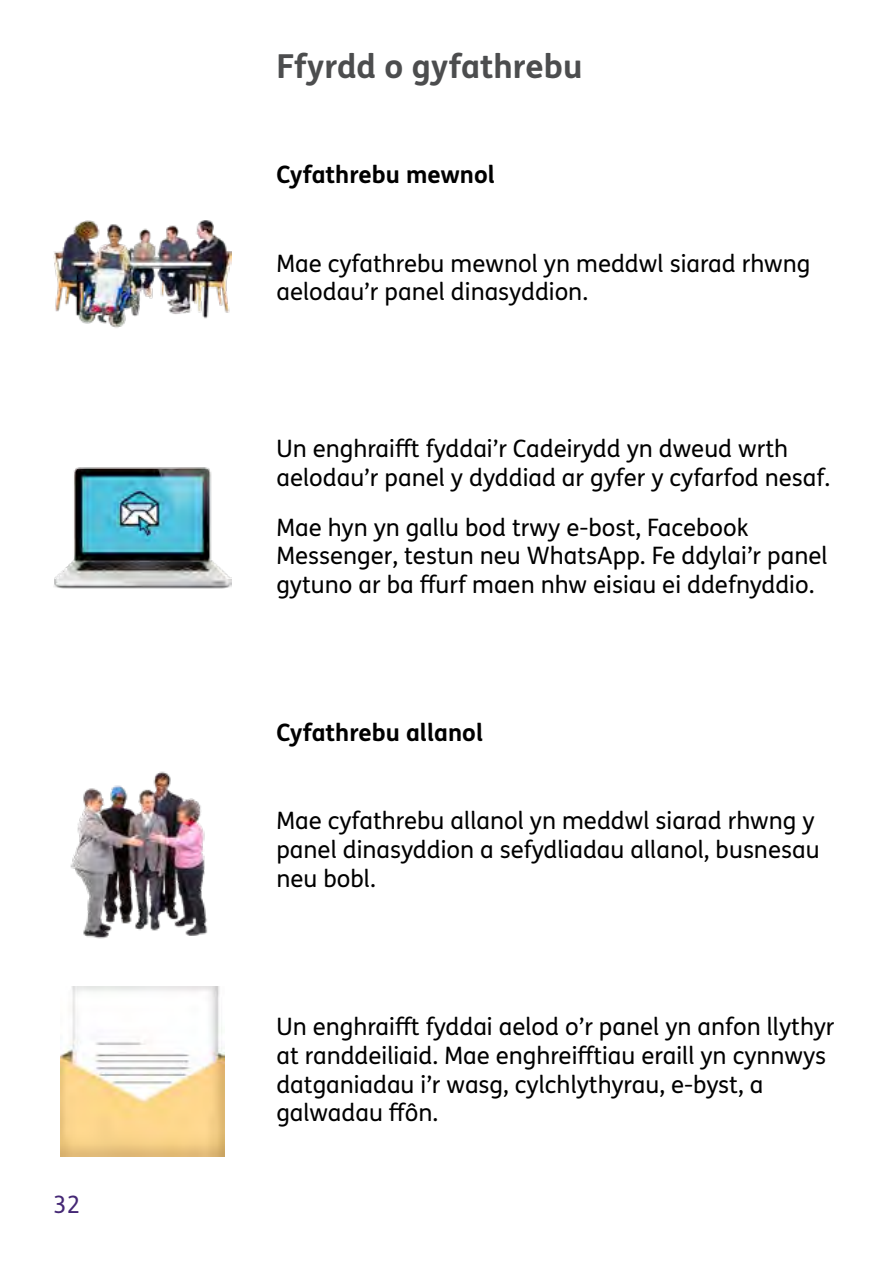
<style>
.page{position:relative;width:893px;height:1263px;background:#fff}
.page>*{position:absolute;margin:0;border:0;box-sizing:border-box;transform-origin:0 0}
.t1{font:700 33px "FS Me Pro";color:#4c4d4e}
.Bodytext{font:24px/28.8px "FS Me Pro";color:#000}
.Bodytext-2{font:700 24px "FS Me Pro";color:#000}
.t2{font:24px "FS Me Pro";color:#452875}
</style>
<div class="page">
<img style="left:53px;top:220px;width:179px;height:108px">
<img style="left:54px;top:467px;width:178px;height:122px">
<img style="left:60px;top:986px;width:165px;height:171px">
<img style="left:70px;top:771px;width:138px;height:168px">
<p class="t2" style="left:53px;top:1188px;width:29px">32</p>
<h3 class="t1" style="left:276px;top:41px;width:307px">Ffyrdd o gyfathrebu</h3>
<h4 class="Bodytext-2" style="left:276px;top:156px;width:220px">Cyfathrebu mewnol</h4>
<p class="Bodytext" style="left:276px;top:248px;width:536px">Mae cyfathrebu mewnol yn meddwl siarad rhwng aelodau’r panel dinasyddion.</p>
<p class="Bodytext" style="left:276px;top:433px;width:555px">Un enghraifft fyddai’r Cadeirydd yn dweud wrth aelodau’r panel y dyddiad ar gyfer y cyfarfod nesaf.</p>
<p class="Bodytext" style="left:276px;top:512px;width:553px">Mae hyn yn gallu bod trwy e-bost, Facebook<br>Messenger, testun neu WhatsApp. Fe ddylai’r panel gytuno ar ba ffurf maen nhw eisiau ei ddefnyddio.</p>
<p class="Bodytext-2" style="left:276px;top:714px;width:208px">Cyfathrebu allanol</p>
<p class="Bodytext" style="left:276px;top:806px;width:545px">Mae cyfathrebu allanol yn meddwl siarad rhwng y panel dinasyddion a sefydliadau allanol, busnesau neu bobl.</p>
<p class="Bodytext" style="left:276px;top:1012px;width:559px">Un enghraifft fyddai aelod o’r panel yn anfon llythyr at randdeiliaid. Mae enghreifftiau eraill yn cynnwys datganiadau i’r wasg, cylchlythyrau, e-byst, a galwadau ffôn.</p>
</div>
